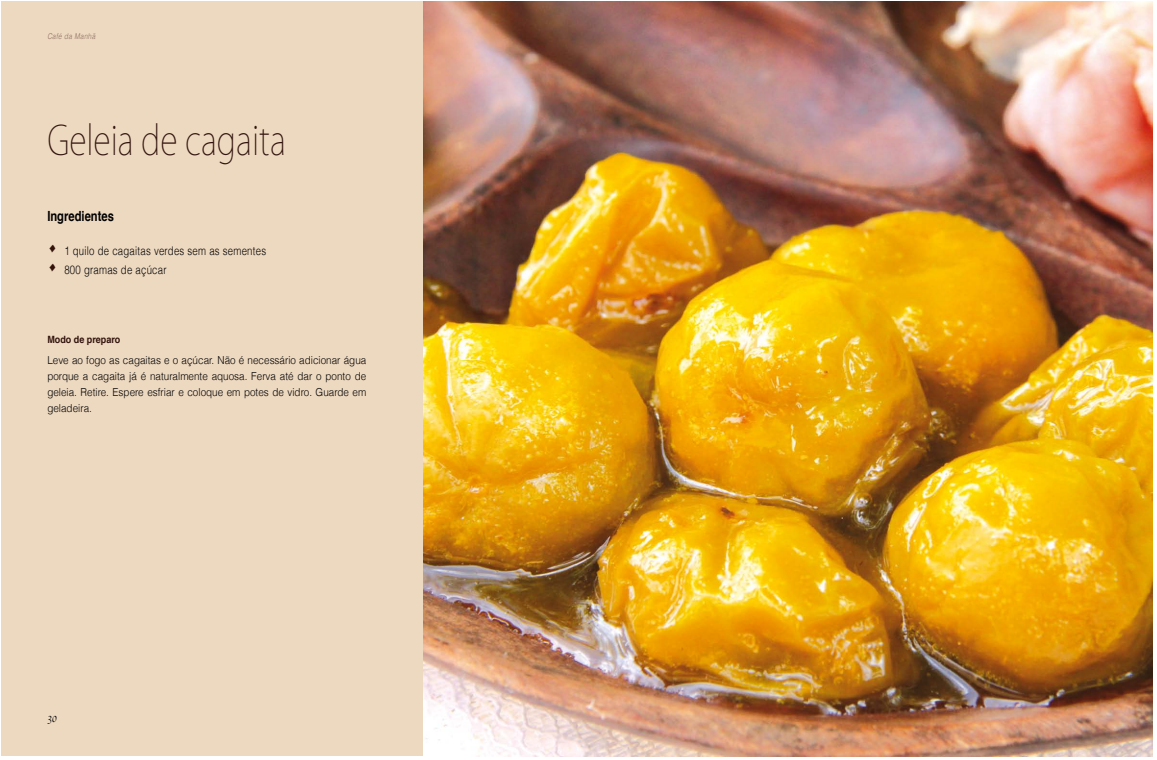
<style>
.page{position:relative;width:1157px;height:760px;background:#fff}
.page>*{position:absolute;margin:0;border:0;box-sizing:border-box;transform-origin:0 0}
.t1{font:200 40px "Koz Go Pro";color:#31140d;scale:.8 1}
.t2{font:700 14px "Helvetica";color:#000;scale:.8 1}
.t3{font:300 12px "Helvetica";letter-spacing:.025em;color:#000;scale:.8 1}
.t4{font:12px "Apple Chancery";color:#000;scale:.8 1}
.t5{font:300 11px/16px "Helvetica";color:#000;text-align:justify;scale:.9 1}
.t6{font:700 10px "Helvetica";color:#31140d;scale:.9 1}
.t7{font:italic 300 8px "Helvetica";letter-spacing:.05em;color:#896c5f;scale:.8 1}
.s1{font-family:"Apple Chancery";font-weight:400;font-size:20px;color:#331209}
</style>
<div class="page">
<div style="left:1px;top:1px;width:422px;height:755px;background:#edd8c0"></div>
<img style="left:423px;top:2px;width:729px;height:754px">
<p class="t7" style="left:47px;top:31px;width:61px">Café da Manhã</p>
<h1 class="t1" style="left:47px;top:114px;width:300px">Geleia de cagaita</h1>
<p class="t2" style="left:47px;top:205px;width:85px">Ingredientes</p>
<p class="t3" style="left:47px;top:243px;width:275px"><span class="s1">•</span> 1 quilo de cagaitas verdes sem as sementes</p>
<p class="t3" style="left:47px;top:262px;width:151px"><span class="s1">•</span> 800 gramas de açúcar</p>
<p class="t6" style="left:47px;top:331px;width:83px">Modo de preparo</p>
<p class="t5" style="left:47px;top:351px;width:356px">Leve ao fogo as cagaitas e o açúcar. Não é necessário adicionar água porque a cagaita já é naturalmente aquosa. Ferva até dar o ponto de geleia. Retire. Espere esfriar e coloque em potes de vidro. Guarde em geladeira.</p>
<p class="t4" style="left:47px;top:708px;width:13px">30</p>
</div>
